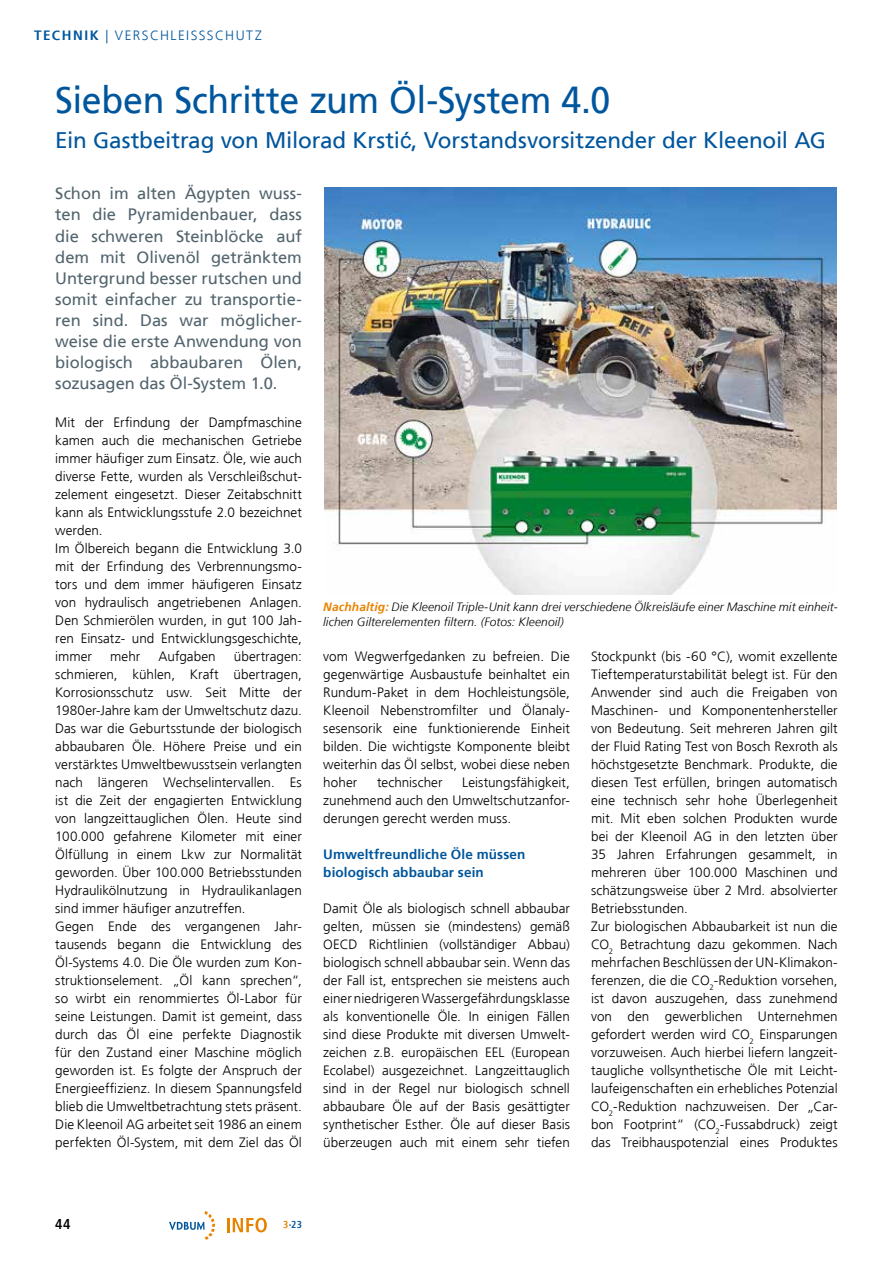
<style>
.page{position:relative;width:893px;height:1263px;background:#fff}
.page>*{position:absolute;margin:0;border:0;box-sizing:border-box;transform-origin:0 0}
.t1{font:37.5px "Frutiger LT";letter-spacing:-.01em;color:#00569d;scale:.95 1}
.t2{font:22.5px "Frutiger LT";letter-spacing:-.005em;color:#00569d}
.t3{font:16.5px/21px "Frutiger LT";color:#52646d;text-align:justify}
.t4{font:700 condensed 14.25px "Frutiger LT";color:#000}
.t5{font:300 13.5px/18px "Frutiger LT";letter-spacing:.005em;color:#000}
.t6{font:700 13.5px/18px "Frutiger LT";letter-spacing:.01em;color:#00569d}
.t7{font:300 13.5px "Frutiger LT";letter-spacing:.105em;color:#00569d}
.t8{font:italic 300 12px/15px "Frutiger LT";letter-spacing:.01em;color:#000}
.t9{font:700 condensed 10.2px "Frutiger LT";color:#00569d}
.s1{font-weight:700}
.s2{font-family:"Arial"}
.s3{font-weight:700;color:#e88300}
.s4{color:#e88300}
</style>
<div class="page">
<svg style="left:169px;top:1211px;width:46px;height:29px"></svg>
<svg style="left:227px;top:1218px;width:40px;height:14px"></svg>
<img style="left:324px;top:187px;width:512px;height:407px">
<p class="t7" style="left:34px;top:28px;width:229px"><span class="s1">TECHNIK</span> | VERSCHLEISSSCHUTZ</p>
<h1 class="t1" style="left:55px;top:78px;width:586px">Sieben Schritte zum Öl-System 4.0</h1>
<h2 class="t2" style="left:55px;top:127px;width:772px">Ein Gastbeitrag von Milorad Krsti<span class="s2">ć</span>, Vorstandsvorsitzender der Kleenoil AG</h2>
<p class="t3" style="left:55px;top:183px;width:248px">Schon im alten Ägypten wuss&shy;ten die Pyramidenbauer, dass die schweren Steinblöcke auf dem mit Olivenöl getränktem Untergrund besser rutschen und somit einfacher zu transportie&shy;ren sind. Das war möglicher&shy;weise die erste Anwendung von biologisch abbaubaren Ölen, sozusagen das Öl-System 1.0.</p>
<p class="t5" style="left:55px;top:414px;width:248px">Mit der Erfindung der Dampfmaschine kamen auch die mechanischen Getriebe immer häufiger zum Einsatz. Öle, wie auch diverse Fette, wurden als Verschleißschut&shy;zelement eingesetzt. Dieser Zeitabschnitt kann als Entwicklungsstufe 2.0 bezeichnet werden.<br>Im Ölbereich begann die Entwicklung 3.0 mit der Erfindung des Verbrennungsmo&shy;tors und dem immer häufigeren Einsatz von hydraulisch angetriebenen Anlagen.<br>Den Schmierölen wurden, in gut 100 Jah&shy;ren Einsatz- und Entwicklungsgeschichte, immer</p>
<p class="t5" style="left:110px;top:648px;width:32px">mehr</p>
<p class="t5" style="left:159px;top:648px;width:59px">Aufgaben</p>
<p class="t5" style="left:55px;top:648px;width:248px;text-indent:179px">übertragen: schmieren, kühlen, Kraft übertragen, Korrosionsschutz usw. Seit Mitte der 1980er-Jahre kam der Umweltschutz dazu.<br>Das war die Geburtsstunde der biologisch abbaubaren Öle. Höhere Preise und ein verstärktes Umweltbewusstsein verlangten nach längeren Wechselintervallen. Es ist die Zeit der engagierten Entwicklung von langzeittauglichen Ölen. Heute sind 100.000 gefahrene Kilometer mit einer Ölfüllung in einem Lkw zur Normalität geworden. Über 100.000 Betriebsstunden Hydraulikölnutzung in Hydraulikanlagen sind immer häufiger anzutreffen.<br>Gegen Ende des vergangenen Jahr&shy;tausends begann die Entwicklung des Öl-Systems 4.0. Die Öle wurden zum Kon&shy;struktionselement. „Öl kann sprechen“, so wirbt ein renommiertes Öl-Labor für seine Leistungen. Damit ist gemeint, dass durch das Öl eine perfekte Diagnostik für den Zustand einer Maschine möglich geworden ist. Es folgte der Anspruch der Energieeffizienz. In diesem Spannungsfeld blieb die Umweltbetrachtung stets präsent.<br>Die Kleenoil AG arbeitet seit 1986 an einem perfekten Öl-System, mit dem Ziel das Öl</p>
<p class="t8" style="left:323px;top:600px;width:516px"><span class="s3">Nachhaltig:</span> Die Kleenoil Triple-Unit kann drei verschiedene Ölkreisläufe einer Maschine mit einheit&shy;lichen Gilterelementen filtern. (Fotos: Kleenoil)</p>
<p class="t5" style="left:323px;top:648px;width:248px;text-align:justify">vom Wegwerfgedanken zu befreien. Die gegenwärtige Ausbaustufe beinhaltet ein Rundum-Paket in dem Hochleistungsöle, Kleenoil Nebenstromfilter und Ölanaly&shy;sesensorik eine funktionierende Einheit bilden. Die wichtigste Komponente bleibt weiterhin das Öl selbst, wobei diese neben hoher</p>
<p class="t5" style="left:323px;top:774px;width:248px;text-align:justify;text-indent:139px">Leistungsfähigkeit, zunehmend auch den Umweltschutzanfor&shy;derungen gerecht werden muss.</p>
<p class="t6" style="left:323px;top:845px;width:204px">Umweltfreundliche Öle müssen biologisch abbaubar sein</p>
<p class="t5" style="left:323px;top:900px;width:248px;text-align:justify">Damit Öle als biologisch schnell abbaubar gelten, müssen sie (mindestens) gemäß OECD Richtlinien (vollständiger Abbau) biologisch schnell abbaubar sein. Wenn das der Fall ist, entsprechen sie meistens auch einer niedrigeren Wassergefährdungsklasse als konventionelle Öle. In einigen Fällen sind diese Produkte mit diversen Umwelt&shy;zeichen z.B. europäischen EEL (European Ecolabel) ausgezeichnet. Langzeittauglich sind in der Regel nur biologisch schnell abbaubare Öle auf der Basis gesättigter synthetischer Esther. Öle auf dieser Basis überzeugen auch mit einem sehr tiefen</p>
<p class="t5" style="left:377px;top:774px;width:67px">technischer</p>
<p class="t5" style="left:591px;top:647px;width:248px">Stockpunkt (bis -60 °C), womit exzellente Tieftemperaturstabilität belegt ist. Für den Anwender sind auch die Freigaben von Maschinen- und Komponentenhersteller von Bedeutung. Seit mehreren Jahren gilt der Fluid Rating Test von Bosch Rexroth als höchstgesetzte Benchmark. Produkte, die diesen Test erfüllen, bringen automatisch eine technisch sehr hohe Überlegenheit mit. Mit eben solchen Produkten wurde bei der Kleenoil AG in den letzten über 35 Jahren Erfahrungen gesammelt, in mehreren über 100.000 Maschinen und schätzungsweise über 2 Mrd. absolvierter Betriebsstunden.<br>Zur biologischen Abbaubarkeit ist nun die CO<sub>2</sub> Betrachtung dazu gekommen. Nach mehrfachen Beschlüssen der UN-Klimakon&shy;ferenzen, die die CO<sub>2</sub>-Reduktion vorsehen, ist davon auszugehen, dass zunehmend von den gewerblichen Unternehmen gefordert werden wird CO<sub>2</sub> Einsparungen vorzuweisen. Auch hierbei liefern langzeit&shy;taugliche vollsynthetische Öle mit Leicht&shy;laufeigenschaften ein erhebliches Potenzial CO<sub>2</sub>-Reduktion nachzuweisen. Der „Car&shy;bon Footprint“ (CO<sub>2</sub>-Fussabdruck) zeigt das Treibhauspotenzial eines Produktes</p>
<p class="t4" style="left:55px;top:1215px;width:17px">44</p>
<p class="t9" style="left:283px;top:1218px;width:20px"><span class="s4">3</span>·23</p>
</div>
